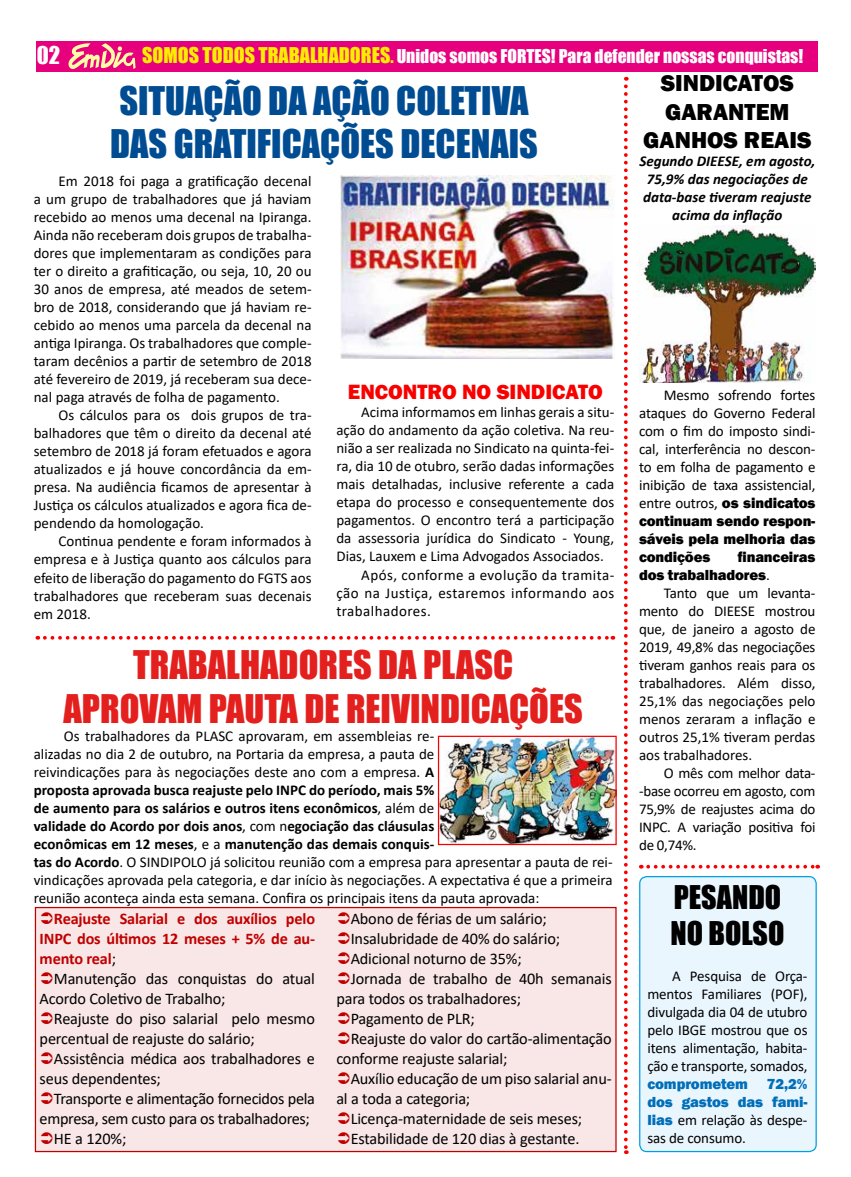
<style>
.page{position:relative;width:851px;height:1177px;background:#fff}
.page>*{position:absolute;margin:0;border:0;box-sizing:border-box;transform-origin:0 0}
.t1{font:36.25px/43.5px "Impact";color:#e4201e;text-align:center}
.t2{font:36.25px/43.5px "Impact";color:#004c93}
.t3{font:30px/36px "Impact";color:#000}
.t4{font:800 23.75px/28.5px "Franklin Gothic";color:#000;text-align:center}
.t5{font:22.5px "Impact";color:#fff}
.t6{font:800 21.25px "Franklin Gothic";color:#f90000}
.t7{font:17.5px "Impact";color:#fff}
.t8{font:16.25px/20px "Calibri";letter-spacing:-.01em;color:#000}
.t9{font:700 16.25px/20px "Calibri";letter-spacing:-.01em;color:#c00000;text-align:justify}
.t10{font:15px/18px "Calibri";color:#000;text-align:justify}
.t11{font:italic 700 15px/18px "Calibri";color:#000;text-align:center}
.t12{font:15px "Calibri";letter-spacing:.03em;color:#000}
.t13{font:800 15px/18px "Franklin Gothic";letter-spacing:-.01em;color:#000;text-align:justify}
.t14{font:800 15px/18px "Franklin Gothic";letter-spacing:-.01em;color:#006eb8;text-align:right}
.s1{font-size:20px;color:#ffed00}
.s2{color:#ffed00}
.s3{font-family:"Franklin Gothic";font-weight:800}
.s4{font-family:"Calibri";font-weight:400}
.s5{font-weight:700}
.s6{font-weight:400;color:#000}
.s7{font-family:"Franklin Gothic";font-weight:800;color:#006eb8}
</style>
<div class="page">
<div style="left:36px;top:41px;width:781px;height:30px;background:#e6007d"></div>
<svg style="left:68px;top:43px;width:67px;height:26px"></svg>
<img style="left:440px;top:737px;width:174px;height:106px">
<div style="left:438px;top:735px;width:178px;height:110px;border:1px solid #f90000"></div>
<div style="left:639px;top:876px;width:177px;height:275px;background:#eaf6fe;border-radius:7px"></div>
<div style="left:639px;top:876px;width:177px;height:276px;border:1px solid #009fe3;border-radius:7px"></div>
<img style="left:639px;top:225px;width:176px;height:157px">
<svg style="left:648px;top:864px;width:170px;height:4px"></svg>
<svg style="left:624px;top:77px;width:3px;height:1076px"></svg>
<svg style="left:45px;top:636px;width:568px;height:3px"></svg>
<div style="left:35px;top:907px;width:581px;height:244px;background:#f9e6e6"></div>
<div style="left:35px;top:906px;width:581px;height:246px;border:1px solid #c00000"></div>
<img style="left:341px;top:175px;width:273px;height:184px">
<h3 class="t5" style="left:37px;top:38px;width:25px">02</h3>
<p class="t7" style="left:142px;top:42px;width:662px"><span class="s1">SOMOS TODOS TRABALHADORES</span><span class="s2">.</span> Unidos somos FORTES! Para defender nossas conquistas!</p>
<h1 class="t2" style="left:110px;top:78px;width:429px">SITUAÇÃO DA AÇÃO COLETIVA<br>DAS GRATIFICAÇÕES DECENAIS</h1>
<h3 class="t4" style="left:643px;top:69px;width:170px">SINDICATOS<br>GARANTEM<br>GANHOS REAIS</h3>
<p class="t11" style="left:639px;top:152px;width:177px">Segundo DIEESE, em agosto,<br>75,9% das negociações de data-base tiveram reajuste acima da inflação</p>
<p class="t10" style="left:34px;top:172px;width:279px;text-indent:25px">Em 2018 foi paga a gratificação decenal a um grupo de trabalhadores que já haviam recebido ao menos uma decenal na Ipiranga.<br>Ainda não receberam dois grupos de trabalha&shy;dores que implementaram as condições para ter o direito a grafiticação, ou seja, 10, 20 ou 30 anos de empresa, até meados de setem&shy;bro de 2018, considerando que já haviam re&shy;cebido ao menos uma parcela da decenal na antiga Ipiranga. Os trabalhadores que comple&shy;taram decênios a partir de setembro de 2018 até fevereiro de 2019, já receberam sua dece&shy;nal paga através de folha de pagamento.</p>
<p class="t10" style="left:34px;top:406px;width:279px;text-indent:25px">Os cálculos para os dois grupos de tra&shy;balhadores que têm o direito da decenal até setembro de 2018 já foram efetuados e agora atualizados e já houve concordância da em&shy;presa. Na audiência ficamos de apresentar à Justiça os cálculos atualizados e agora fica de&shy;pendendo da homologação.</p>
<p class="t10" style="left:34px;top:532px;width:279px;text-indent:25px">Continua pendente e foram informados à empresa e à Justiça quanto aos cálculos para efeito de liberação do pagamento do FGTS aos trabalhadores que receberam suas decenais em 2018.</p>
<h3 class="t6" style="left:348px;top:378px;width:256px">ENCONTRO NO SINDICATO</h3>
<p class="t10" style="left:361px;top:403px;width:254px">Acima informamos em linhas gerais a situ-</p>
<p class="t10" style="left:336px;top:421px;width:279px">ação do andamento da ação coletiva. Na reu-</p>
<p class="t10" style="left:336px;top:439px;width:279px">nião a ser realizada no Sindicato na quinta-fei-</p>
<p class="t10" style="left:336px;top:457px;width:279px">ra, dia 10 de otubro, serão dadas informações</p>
<p class="t10" style="left:336px;top:475px;width:279px">mais detalhadas, inclusive referente a cada</p>
<p class="t10" style="left:336px;top:493px;width:279px">etapa do processo e consequentemente dos</p>
<p class="t10" style="left:336px;top:511px;width:279px">pagamentos. O encontro terá a participação</p>
<p class="t10" style="left:336px;top:529px;width:279px">da assessoria jurídica do Sindicato - Young,</p>
<p class="t10" style="left:336px;top:547px;width:269px">Dias, Lauxem e Lima Advogados Associados.</p>
<p class="t12" style="left:361px;top:564px;width:254px">Após, conforme a evolução da tramita-</p>
<p class="t12" style="left:336px;top:582px;width:279px">ção na Justiça, estaremos informando aos</p>
<p class="t12" style="left:336px;top:600px;width:96px">trabalhadores.</p>
<p class="t10" style="left:639px;top:386px;width:178px;text-indent:25px">Mesmo sofrendo fortes ataques do Governo Federal com o fim do imposto sindi&shy;cal, interferência no descon&shy;to em folha de pagamento e inibição de taxa assistencial, entre outros, <span class="s3">os sindicatos</span></p>
<p class="t13" style="left:639px;top:512px;width:178px">continuam sendo respon&shy;sáveis pela melhoria das condições</p>
<p class="t13" style="left:639px;top:548px;width:178px;text-indent:98px">financeiras dos trabalhadores<span class="s4">.</span></p>
<p class="t10" style="left:639px;top:584px;width:178px;text-indent:25px">Tanto que um levanta&shy;mento do DIEESE mostrou que, de janeiro a agosto de 2019, 49,8% das negociações tiveram ganhos reais para os trabalhadores. Além disso, 25,1% das negociações pelo menos zeraram a inflação e outros 25,1% tiveram perdas aos trabalhadores.</p>
<p class="t10" style="left:639px;top:764px;width:178px;text-indent:25px">O mês com melhor data--base ocorreu em agosto, com 75,9% de reajustes acima do INPC. A variação positiva foi de 0,74%.</p>
<h2 class="t3" style="left:670px;top:878px;width:115px">PESANDO<br>NO BOLSO</h2>
<p class="t10" style="left:647px;top:966px;width:161px;text-indent:25px">A Pesquisa de Orça&shy;mentos Familiares (POF), divulgada dia 04 de utubro pelo IBGE mostrou que os itens alimentação, habita&shy;ção e transporte, somados,</p>
<p class="t14" style="left:647px;top:1075px;width:102px">comprometem</p>
<h1 class="t1" style="left:63px;top:642px;width:521px">TRABALHADORES DA PLASC<br>APROVAM PAUTA DE REIVINDICAÇÕES</h1>
<p class="t10" style="left:34px;top:726px;width:580px;text-align:left;text-indent:30px">Os trabalhadores da PLASC aprovaram, em assembleias re-<br>alizadas no dia 2 de outubro, na Portaria da empresa, a pauta de<br>reivindicações para às negociações deste ano com a empresa. <span class="s5">A<br>proposta aprovada busca reajuste pelo INPC do período, mais 5%<br>de aumento para os salários e outros itens econômicos</span>, além de<br><span class="s5">validade do Acordo por dois anos</span>, com n<span class="s5">egociação das cláusulas<br>econômicas em 12 meses</span>, e a <span class="s5">manutenção das demais conquis-<br>tas do Acordo</span>. O SINDIPOLO já solicitou reunião com a empresa para apresentar a pauta de rei&shy;vindicações aprovada pela categoria, e dar início às negociações. A expectativa é que a primeira reunião aconteça ainda esta semana. Confira os principais itens da pauta aprovada:</p>
<p class="t8" style="left:350px;top:908px;width:198px">Abono de férias de um salário;</p>
<p class="t8" style="left:350px;top:928px;width:211px">Insalubridade de 40% do salário;</p>
<p class="t8" style="left:350px;top:948px;width:172px">Adicional noturno de 35%;</p>
<p class="t8" style="left:350px;top:968px;width:262px">Jornada de trabalho de 40h semanais</p>
<p class="t8" style="left:336px;top:988px;width:186px">para todos os trabalhadores;</p>
<p class="t8" style="left:350px;top:1008px;width:126px">Pagamento de PLR;</p>
<p class="t8" style="left:350px;top:1028px;width:262px">Reajuste do valor do cartão-alimentação</p>
<p class="t8" style="left:336px;top:1048px;width:172px">conforme reajuste salarial;</p>
<p class="t8" style="left:350px;top:1068px;width:262px">Auxílio educação de um piso salarial anu-</p>
<p class="t8" style="left:336px;top:1088px;width:135px">al a toda a categoria;</p>
<p class="t8" style="left:350px;top:1108px;width:233px">Licença-maternidade de seis meses;</p>
<p class="t8" style="left:350px;top:1128px;width:230px">Estabilidade de 120 dias à gestante.</p>
<p class="t9" style="left:40px;top:908px;width:277px;text-indent:14px">Reajuste Salarial e dos auxílios pelo INPC dos últimos 12 meses + 5% de au&shy;mento real<span class="s6">;</span></p>
<p class="t8" style="left:40px;top:968px;width:277px;text-indent:14px">Manutenção das conquistas do atual<br>Acordo Coletivo de Trabalho;</p>
<p class="t8" style="left:40px;top:1008px;width:277px;text-indent:14px">Reajuste do piso salarial pelo mesmo percentual de reajuste do salário;</p>
<p class="t8" style="left:40px;top:1048px;width:277px;text-indent:14px">Assistência médica aos trabalhadores e seus dependentes;</p>
<p class="t8" style="left:54px;top:1088px;width:263px">Transporte e alimentação fornecidos pela</p>
<p class="t8" style="left:40px;top:1108px;width:272px">empresa, sem custo para os trabalhadores;</p>
<p class="t8" style="left:54px;top:1128px;width:74px">HE a 120%;</p>
<p class="t14" style="left:647px;top:1075px;width:161px">72,2%<br>dos gastos das fami-</p>
<p class="t10" style="left:647px;top:1110px;width:161px"><span class="s7">lias</span> em relação às despe&shy;sas de consumo.</p>
</div>
